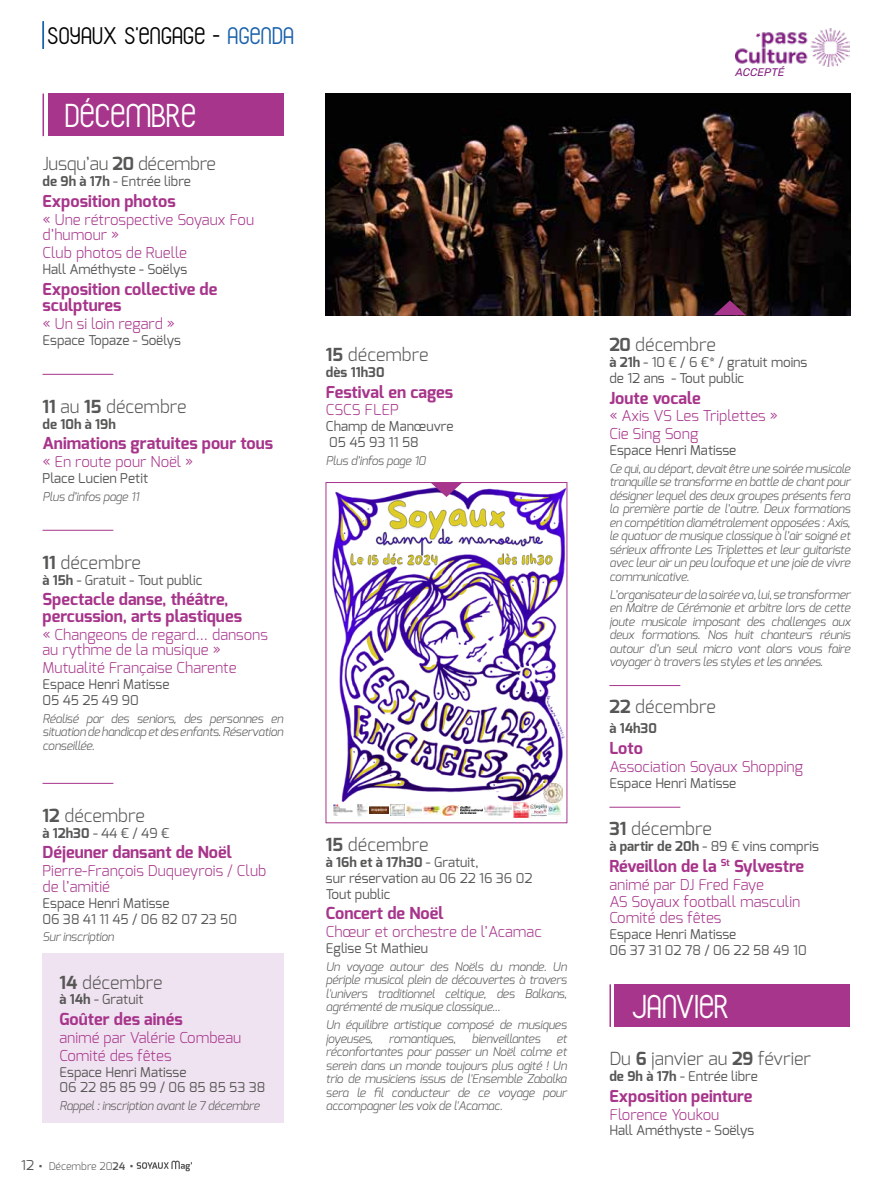
<style>
.page{position:relative;width:893px;height:1191px;background:#fff}
.page>*{position:absolute;margin:0;border:0;box-sizing:border-box;transform-origin:0 0}
.t1{font:33px "Franks";letter-spacing:.01em;color:#fff}
.t2{font:24px "Franks";letter-spacing:.01em;color:#000}
.t3{font:300 18px "Exo";color:#575756}
.t4{font:300 18px "Exo";letter-spacing:-.02em;color:#575756}
.t5{font:700 16.5px/16.5px "Exo";color:#a7358b}
.t6{font:300 15px/15.8px "Exo";color:#a7358b}
.t7{font:italic 500 13.8px "Rubik";color:#841f82}
.t8{font:13.5px/15.8px "Exo";color:#575756}
.t9{font:700 13.5px "Exo";color:#575756}
.t10{font:italic 300 12px/13.5px "Exo";letter-spacing:-.02em;color:#575756;text-align:justify}
.t11{font:italic 11.1px "Rubik";color:#841f82}
.t12{font:300 10.5px "Exo";color:#575756}
.s1{color:#1961ac}
.s2{font-weight:700}
.s3{font-weight:400;font-size:13.5px}
.s4{font-size:18px}
.s5{font-weight:600}
</style>
<div class="page">
<svg style="left:137px;top:1160px;width:55px;height:11px"></svg>
<div style="left:42px;top:953px;width:241px;height:169px;background:#f0e3f1"></div>
<svg style="left:43px;top:21px;width:1px;height:28px"></svg>
<hr style="left:43px;top:94px;width:1px;height:42px;background:#a7358b">
<div style="left:48px;top:94px;width:235px;height:42px;background:#a7358b"></div>
<hr style="left:609px;top:984px;width:2px;height:43px;background:#a7358b">
<div style="left:614px;top:984px;width:236px;height:43px;background:#a7358b"></div>
<hr style="left:43px;top:374px;width:70px;height:1px;background:#a7358b">
<hr style="left:43px;top:530px;width:70px;height:1px;background:#a7358b">
<hr style="left:43px;top:783px;width:70px;height:1px;background:#a7358b">
<img style="left:331px;top:488px;width:234px;height:320px">
<img style="left:346px;top:688px;width:125px;height:99px">
<svg style="left:526px;top:745px;width:16px;height:15px"></svg>
<svg style="left:494px;top:768px;width:53px;height:28px"></svg>
<svg style="left:520px;top:711px;width:21px;height:24px"></svg>
<svg style="left:366px;top:559px;width:191px;height:117px"></svg>
<img style="left:333px;top:803px;width:21px;height:13px">
<svg style="left:356px;top:803px;width:12px;height:13px"></svg>
<img style="left:370px;top:806px;width:19px;height:8px">
<img style="left:391px;top:804px;width:14px;height:12px">
<img style="left:442px;top:805px;width:16px;height:10px">
<img style="left:407px;top:803px;width:14px;height:11px">
<img style="left:423px;top:806px;width:17px;height:8px">
<img style="left:460px;top:806px;width:22px;height:8px">
<img style="left:484px;top:805px;width:27px;height:10px">
<img style="left:513px;top:803px;width:16px;height:14px">
<img style="left:528px;top:802px;width:21px;height:8px">
<img style="left:530px;top:808px;width:18px;height:9px">
<svg style="left:548px;top:804px;width:13px;height:12px"></svg>
<img style="left:384px;top:494px;width:125px;height:30px">
<img style="left:375px;top:524px;width:169px;height:36px">
<img style="left:349px;top:553px;width:89px;height:16px">
<img style="left:496px;top:553px;width:58px;height:16px">
<svg style="left:430px;top:482px;width:33px;height:15px"></svg>
<hr style="left:609px;top:685px;width:71px;height:1px;background:#a7358b">
<hr style="left:609px;top:807px;width:71px;height:1px;background:#a7358b">
<img style="left:736px;top:28px;width:113px;height:39px">
<img style="left:326px;top:94px;width:524px;height:221px">
<svg style="left:714px;top:300px;width:32px;height:15px"></svg>
<h2 class="t2" style="left:48px;top:23px;width:248px">SOYAUX S’ENGAGE - <span class="s1">AGENDA</span></h2>
<h1 class="t1" style="left:65px;top:98px;width:133px">DÉCEMBRE</h1>
<h3 class="t4" style="left:43px;top:152px;width:175px">Jusqu’au <span class="s2">20</span> décembre</h3>
<p class="t8" style="left:43px;top:173px;width:150px"><span class="s2">de 9h à 17h</span> - Entrée libre</p>
<h3 class="t5" style="left:43px;top:192px;width:135px">Exposition photos</h3>
<p class="t6" style="left:43px;top:211px;width:213px">« Une rétrospective Soyaux Fou d’humour »</p>
<p class="t6" style="left:43px;top:245px;width:146px">Club photos de Ruelle</p>
<p class="t8" style="left:43px;top:261px;width:146px">Hall Améthyste - Soëlys</p>
<h3 class="t5" style="left:43px;top:280px;width:176px">Exposition collective de sculptures</h3>
<p class="t6" style="left:43px;top:316px;width:134px">« Un si loin regard »</p>
<p class="t8" style="left:43px;top:332px;width:140px">Espace Topaze - Soëlys</p>
<h3 class="t3" style="left:43px;top:395px;width:146px"><span class="s2">11</span> au <span class="s2">15</span> décembre</h3>
<p class="t9" style="left:43px;top:415px;width:75px">de 10h à 19h</p>
<h3 class="t5" style="left:43px;top:435px;width:232px">Animations gratuites pour tous</h3>
<p class="t6" style="left:43px;top:454px;width:153px">« En route pour Noël »</p>
<p class="t8" style="left:43px;top:470px;width:107px">Place Lucien Petit</p>
<p class="t10" style="left:43px;top:489px;width:98px">Plus d’infos page 11</p>
<h3 class="t3" style="left:43px;top:551px;width:100px"><span class="s2">11</span> décembre</h3>
<p class="t8" style="left:43px;top:572px;width:161px"><span class="s2">à 15h</span> - Gratuit - Tout public</p>
<h3 class="t5" style="left:43px;top:591px;width:201px">Spectacle danse, théâtre, percussion, arts plastiques</h3>
<p class="t6" style="left:43px;top:626px;width:227px">« Changeons de regard… dansons au rythme de la musique »</p>
<p class="t6" style="left:43px;top:660px;width:196px">Mutualité Française Charente</p>
<p class="t8" style="left:43px;top:676px;width:128px">Espace Henri Matisse<br>05 45 25 49 90</p>
<p class="t10" style="left:43px;top:711px;width:242px">Réalisé par des seniors, des personnes en situation de handicap et des enfants. Réservation conseillée.</p>
<h3 class="t3" style="left:43px;top:804px;width:104px"><span class="s2">12</span> décembre</h3>
<p class="t8" style="left:43px;top:825px;width:128px"><span class="s2">à 12h30</span> - 44 € / 49 €</p>
<h3 class="t5" style="left:43px;top:844px;width:191px">Déjeuner dansant de Noël</h3>
<p class="t6" style="left:43px;top:863px;width:225px">Pierre-François Duqueyrois / Club de l’amitié</p>
<p class="t8" style="left:43px;top:895px;width:196px">Espace Henri Matisse<br>06 38 41 11 45 / 06 82 07 23 50</p>
<p class="t10" style="left:43px;top:930px;width:73px">Sur inscription</p>
<h3 class="t3" style="left:60px;top:970px;width:105px"><span class="s2">14</span> décembre</h3>
<p class="t8" style="left:60px;top:991px;width:85px"><span class="s2">à 14h</span> - Gratuit</p>
<h3 class="t5" style="left:60px;top:1011px;width:125px">Goûter des ainés</h3>
<p class="t6" style="left:60px;top:1028px;width:183px;line-height:17.9px">animé par Valérie Combeau<br>Comité des fêtes</p>
<p class="t8" style="left:60px;top:1063px;width:207px">Espace Henri Matisse<br>06 22 85 85 99 / 06 85 85 53 38</p>
<p class="t10" style="left:60px;top:1099px;width:202px">Rappel : inscription avant le 7 décembre</p>
<p class="t12" style="left:21px;top:1159px;width:115px"><span class="s3">12</span> <span class="s4">•</span> Décembre 20<span class="s5">24</span> <span class="s4">•</span></p>
<h3 class="t3" style="left:326px;top:343px;width:104px"><span class="s2">15</span> décembre</h3>
<p class="t9" style="left:326px;top:363px;width:60px">dès 11h30</p>
<h3 class="t5" style="left:326px;top:383px;width:129px">Festival en cages</h3>
<p class="t6" style="left:326px;top:402px;width:74px">CSCS FLEP</p>
<p class="t8" style="left:326px;top:418px;width:129px">Champ de Manœuvre<br>05 45 93 11 58</p>
<p class="t10" style="left:326px;top:453px;width:102px">Plus d’infos page 10</p>
<h3 class="t3" style="left:326px;top:833px;width:104px"><span class="s2">15</span> décembre</h3>
<p class="t8" style="left:326px;top:854px;width:208px"><span class="s2">à 16h et à 17h30</span> - Gratuit,<br>sur réservation au 06 22 16 36 02<br>Tout public</p>
<h3 class="t5" style="left:326px;top:905px;width:119px">Concert de Noël</h3>
<p class="t6" style="left:326px;top:924px;width:218px">Chœur et orchestre de l’Acamac</p>
<p class="t8" style="left:326px;top:940px;width:104px">Eglise St Mathieu</p>
<p class="t10" style="left:326px;top:959px;width:242px">Un voyage autour des Noëls du monde. Un périple musical plein de découvertes à travers l'univers traditionnel celtique, des Balkans, agrémenté de musique classique...</p>
<p class="t10" style="left:326px;top:1018px;width:242px">Un équilibre artistique composé de musiques joyeuses,</p>
<p class="t10" style="left:389px;top:1031px;width:68px">romantiques,</p>
<p class="t10" style="left:472px;top:1031px;width:70px">bienveillantes</p>
<p class="t10" style="left:326px;top:1031px;width:242px;text-indent:230px">et réconfortantes pour passer un Noël calme et serein dans un monde toujours plus agité ! Un trio de musiciens issus de l'Ensemble Zabalka sera le fil conducteur de ce voyage pour accompagner les voix de l'Acamac.</p>
<p class="t7" style="left:755px;top:30px;width:8px">*</p>
<p class="t11" style="left:736px;top:66px;width:50px">ACCEPTÉ</p>
<h3 class="t3" style="left:609px;top:333px;width:108px"><span class="s2">20</span> décembre</h3>
<p class="t8" style="left:609px;top:354px;width:199px"><span class="s2">à 21h</span> - 10 € / 6 €* / gratuit moins de 12 ans - Tout public</p>
<h3 class="t5" style="left:609px;top:389px;width:93px">Joute vocale</h3>
<p class="t6" style="left:609px;top:407px;width:170px;line-height:17.9px">« Axis VS Les Triplettes »<br>Cie Sing Song</p>
<p class="t8" style="left:609px;top:442px;width:128px">Espace Henri Matisse</p>
<p class="t10" style="left:609px;top:462px;width:243px">Ce qui, au départ, devait être une soirée musicale tranquille se transforme en battle de chant pour désigner lequel des deux groupes présents fera la première partie de l’autre. Deux formations en compétition diamétralement opposées : Axis, le quatuor de musique classique à l’air soigné et sérieux affronte Les Triplettes et leur guitariste avec leur air un peu loufoque et une joie de vivre communicative.</p>
<p class="t10" style="left:609px;top:587px;width:243px">L’organisateur de la soirée va, lui, se transformer en Maitre de Cérémonie et arbitre lors de cette joute musicale imposant des challenges aux deux formations. Nos huit chanteurs réunis autour d’un seul micro vont alors vous faire voyager à travers les styles et les années.</p>
<h3 class="t3" style="left:609px;top:695px;width:108px"><span class="s2">22</span> décembre</h3>
<p class="t9" style="left:609px;top:720px;width:49px">à 14h30</p>
<h3 class="t5" style="left:609px;top:740px;width:35px">Loto</h3>
<p class="t6" style="left:609px;top:758px;width:195px">Association Soyaux Shopping</p>
<p class="t8" style="left:609px;top:775px;width:128px">Espace Henri Matisse</p>
<h3 class="t3" style="left:609px;top:817px;width:104px"><span class="s2">31</span> décembre</h3>
<p class="t8" style="left:609px;top:838px;width:211px"><span class="s2">à partir de 20h</span> - 89 € vins compris</p>
<h3 class="t5" style="left:609px;top:857px;width:196px">Réveillon de la <sup>St</sup> Sylvestre</h3>
<p class="t6" style="left:609px;top:875px;width:192px;line-height:17.9px">animé par DJ Fred Faye<br>AS Soyaux football masculin</p>
<p class="t6" style="left:609px;top:909px;width:114px">Comité des fêtes</p>
<p class="t8" style="left:609px;top:926px;width:199px">Espace Henri Matisse<br>06 37 31 02 78 / 06 22 58 49 10</p>
<h1 class="t1" style="left:632px;top:989px;width:98px">JANVIER</h1>
<h3 class="t3" style="left:609px;top:1047px;width:203px">Du <span class="s2">6</span> janvier au <span class="s2">29</span> février</h3>
<p class="t8" style="left:609px;top:1068px;width:150px"><span class="s2">de 9h à 17h</span> - Entrée libre</p>
<h3 class="t5" style="left:609px;top:1087px;width:145px">Exposition peinture</h3>
<p class="t6" style="left:609px;top:1106px;width:112px">Florence Youkou</p>
<p class="t8" style="left:609px;top:1122px;width:146px">Hall Améthyste - Soëlys</p>
</div>
